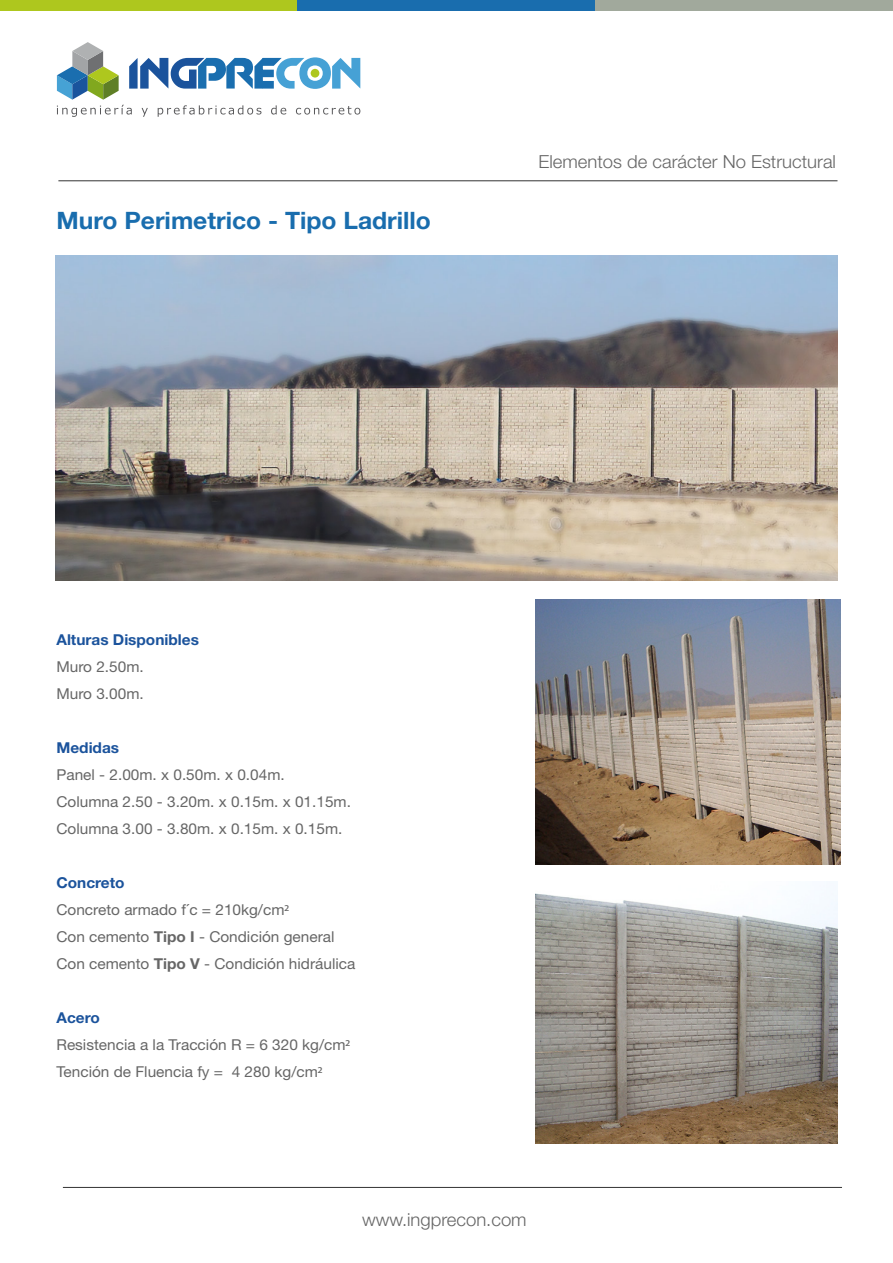
<style>
.page{position:relative;width:893px;height:1263px;background:#fff}
.page>*{position:absolute;margin:0;border:0;box-sizing:border-box;transform-origin:0 0}
.t1{font:700 24px "Helvetica Neue";color:#196dae}
.t2{font:300 18px "Helvetica Neue";color:#666}
.t3{font:15px/27px "Helvetica Neue";color:#666}
.t4{font:700 15px "Helvetica Neue";color:#1b539c}
.s1{font-weight:700;color:#1b539c}
.s2{font-family:"Myriad Pro"}
.s3{font-weight:700}
</style>
<div class="page">
<hr style="left:58px;top:181px;width:779px;height:1px;background:#333">
<hr style="left:63px;top:1187px;width:779px;height:1px;background:#333">
<svg style="left:57px;top:42px;width:303px;height:75px"></svg>
<div style="left:311px;top:69px;width:8px;height:9px;background:#aec71e;border-radius:50%"></div>
<div style="left:595px;top:0;width:298px;height:11px;background:#a1a99c"></div>
<div style="left:0;top:0;width:297px;height:11px;background:#aec71e"></div>
<div style="left:297px;top:0;width:298px;height:11px;background:#196dae"></div>
<img style="left:535px;top:599px;width:305px;height:265px">
<img style="left:535px;top:893px;width:302px;height:250px">
<img style="left:56px;top:256px;width:781px;height:324px">
<h1 class="t1" style="left:56px;top:206px;width:376px">Muro Perimetrico - Tipo Ladrillo</h1>
<p class="t2" style="left:538px;top:150px;width:299px">Elementos de carácter No Estructural</p>
<p class="t4" style="left:56px;top:630px;width:144px">Alturas Disponibles</p>
<p class="t3" style="left:56px;top:653px;width:89px">Muro 2.50m.<br>Muro 3.00m.</p>
<p class="t4" style="left:56px;top:738px;width:64px">Medidas</p>
<p class="t3" style="left:56px;top:761px;width:296px">Panel - 2.00m. x 0.50m. x 0.04m.<br>Columna 2.50 - 3.20m. x 0.15m. x 01.15m.<br>Columna 3.00 - 3.80m. x 0.15m. x 0.15m.</p>
<p class="t3" style="left:56px;top:869px;width:300px"><span class="s1">Concreto<br></span>Concreto armado f´c = 210kg/cm<span class="s2">2<br></span>Con cemento <span class="s3">Tipo I</span> - Condición general<br>Con cemento <span class="s3">Tipo V</span> - Condición hidráulica</p>
<p class="t3" style="left:56px;top:1004px;width:295px"><span class="s1">Acero<br></span>Resistencia a la Tracción R = 6 320 kg/cm<span class="s2">2<br></span>Tención de Fluencia fy = 4 280 kg/cm<span class="s2">2</span></p>
<p class="t2" style="left:362px;top:1208px;width:166px">www.ingprecon.com</p>
</div>
